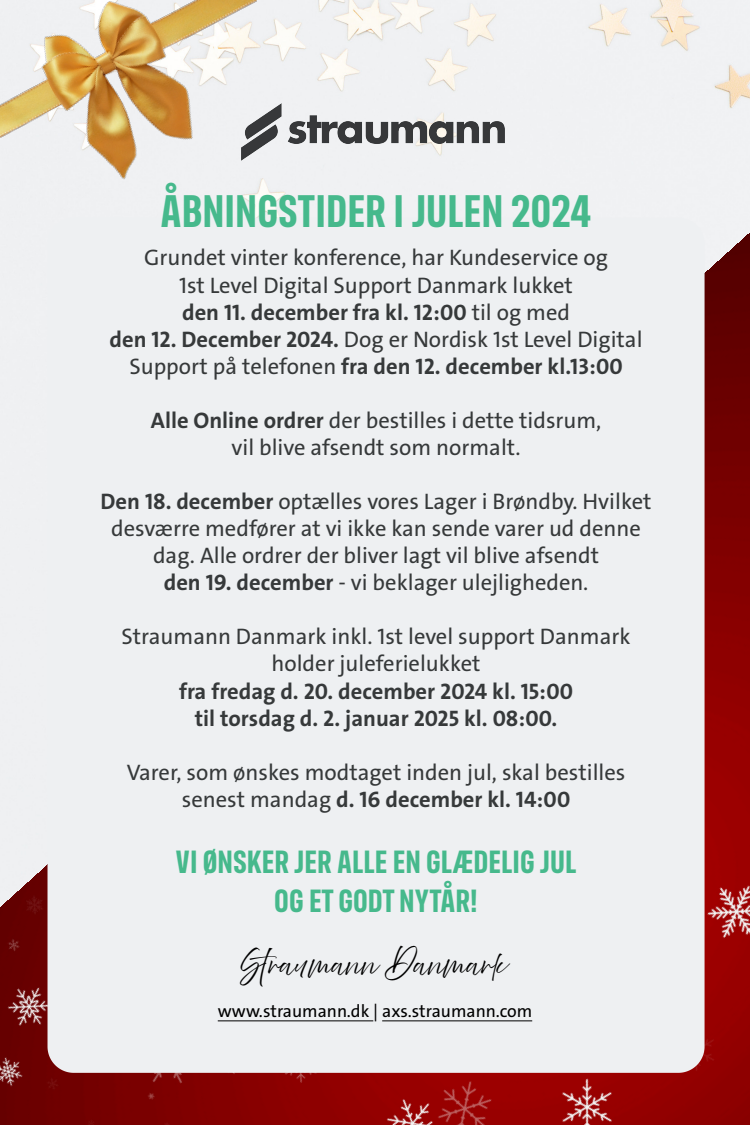
<style>
.page{position:relative;width:750px;height:1125px;background:#fff}
.page>*{position:absolute;margin:0;border:0;box-sizing:border-box;transform-origin:0 0}
.t1{font:700 46.25px "FS Industrie Cd";color:#46b98c}
.t2{font:700 32.5px/39px "FS Industrie Cd";color:#46b98c;text-align:center}
.t3{font:24px "Abovethe Beyond Script";color:#000}
.t4{font:22.5px/27px "The Sans LP5 Plain";color:#36393a;text-align:center}
.t5{font:22.5px/27px "The Sans LP7 Bld";color:#36393a;text-align:center}
.t6{font:17.75px "The Sans LP5 Plain";color:#000}
.s1{font-family:"The Sans LP5 Plain"}
.s2{font-family:"The Sans LP7 Bld"}
</style>
<div class="page">
<img style="left:302px;top:0;width:448px;height:231px">
<img style="left:0;top:231px;width:750px;height:894px">
<div style="left:48px;top:218px;width:657px;height:855px;background:#eef0f2"></div>
<hr style="left:218px;top:1020px;width:155px;height:1px;background:#000">
<hr style="left:382px;top:1020px;width:150px;height:1px;background:#000">
<img style="left:0;top:0;width:302px;height:240px">
<img style="left:242px;top:104px;width:263px;height:57px">
<h1 class="t1" style="left:161px;top:183px;width:432px">ÅBNINGSTIDER I JULEN 2024</h1>
<p class="t4" style="left:144px;top:245px;width:465px">Grundet vinter konference, har Kundeservice og<br>1st Level Digital Support Danmark lukket</p>
<p class="t5" style="left:182px;top:299px;width:389px">den 11. december fra kl. 12:00 <span class="s1">til og med</span></p>
<p class="t4" style="left:110px;top:326px;width:534px"><span class="s2">den 12. December 2024.</span> Dog er Nordisk 1st Level Digital</p>
<p class="t5" style="left:129px;top:353px;width:495px"><span class="s1">Support på telefonen</span> fra den 12. december kl.13:00</p>
<p class="t4" style="left:151px;top:407px;width:452px"><span class="s2">Alle Online ordrer</span> der bestilles i dette tidsrum, vil blive afsendt som normalt.</p>
<p class="t4" style="left:101px;top:488px;width:552px"><span class="s2">Den 18. december</span> optælles vores Lager i Brøndby. Hvilket desværre medfører at vi ikke kan sende varer ud denne dag. Alle ordrer der bliver lagt vil blive afsendt<br><span class="s2">den 19. december</span> - vi beklager ulejligheden.</p>
<p class="t4" style="left:122px;top:623px;width:511px">Straumann Danmark inkl. 1st level support Danmark holder juleferielukket</p>
<p class="t5" style="left:179px;top:678px;width:396px">fra fredag d. 20. december 2024 kl. 15:00 til torsdag d. 2. januar 2025 kl. 08:00.</p>
<p class="t4" style="left:127px;top:759px;width:500px">Varer, som ønskes modtaget inden jul, skal bestilles</p>
<p class="t5" style="left:182px;top:786px;width:390px"><span class="s1">senest mandag</span> d. 16 december kl. 14:00</p>
<h2 class="t2" style="left:176px;top:842px;width:403px">VI ØNSKER JER ALLE EN GLÆDELIG JUL<br>OG ET GODT NYTÅR!</h2>
<p class="t3" style="left:240px;top:949px;width:268px">Straumann Danmark</p>
<p class="t6" style="left:218px;top:999px;width:316px">www.straumann.dk | axs.straumann.com</p>
</div>
